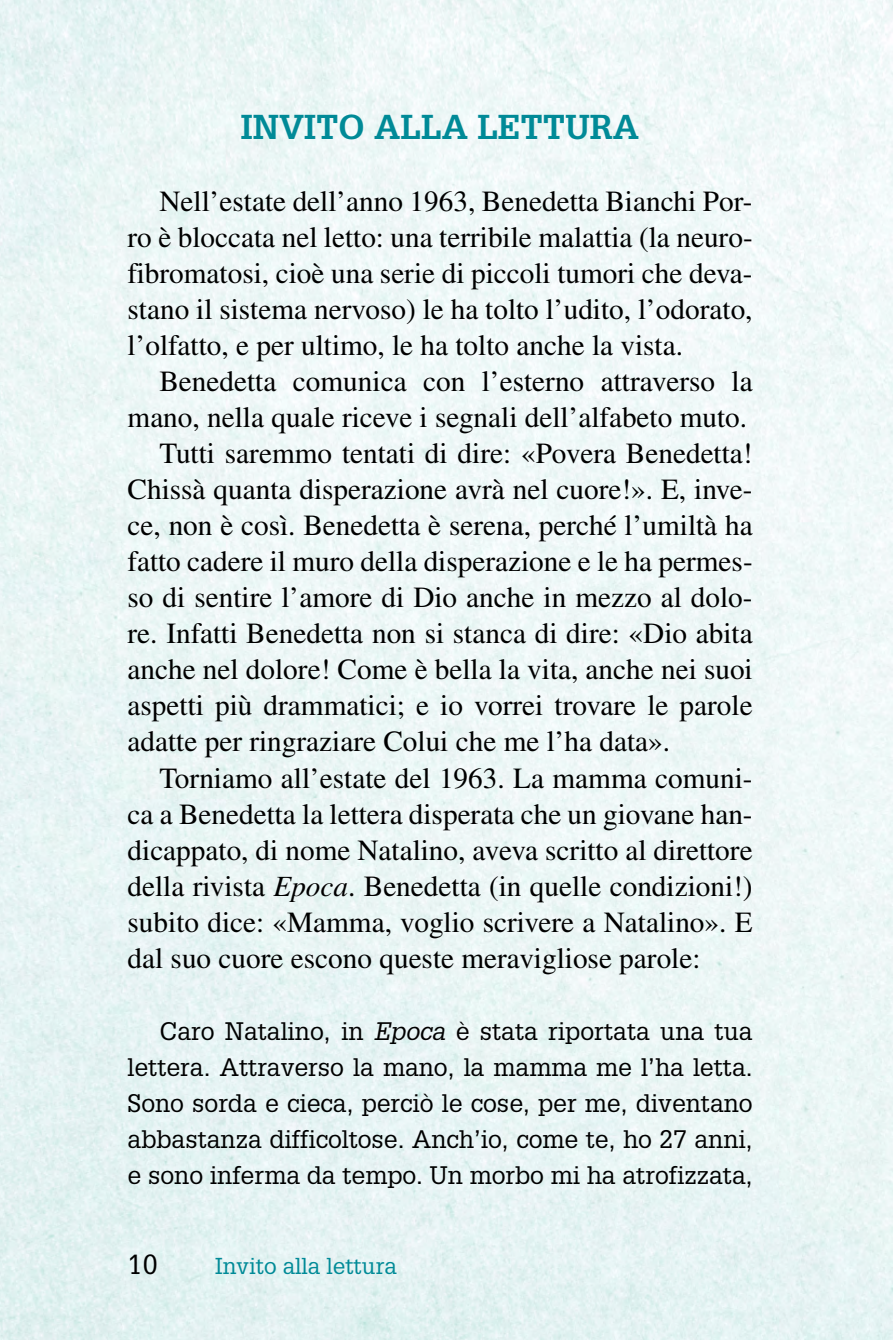
<style>
.page{position:relative;width:893px;height:1340px;background:#fff}
.page>*{position:absolute;margin:0;border:0;box-sizing:border-box;transform-origin:0 0}
.t1{font:700 33.75px "Glypha LT Std";color:#008a97}
.t2{font:29.25px/36px "Times LT Std";color:#000;text-align:justify}
.t3{font:27px "Glypha LT Std";color:#000}
.t4{font:24.75px/36px "Glypha LT Std";color:#000;text-align:justify}
.t5{font:22.5px "Glypha LT Std";color:#008a97}
.s1{font-style:italic}
</style>
<div class="page">
<p class="t1" style="left:241px;top:106px;width:400px">INVITO ALLA LETTURA</p>
<p class="t2" style="left:128px;top:183px;width:627px;text-indent:32px">Nell’estate dell’anno 1963, Benedetta Bianchi Por&shy;ro è bloccata nel letto: una terribile malattia (la neuro&shy;fibromatosi, cioè una serie di piccoli tumori che deva&shy;stano il sistema nervoso) le ha tolto l’udito, l’odorato, l’olfatto, e per ultimo, le ha tolto anche la vista.</p>
<p class="t2" style="left:159px;top:363px;width:595px">Benedetta comunica con l’esterno attraverso la</p>
<p class="t2" style="left:128px;top:399px;width:621px">mano, nella quale riceve i segnali dell’alfabeto muto.</p>
<p class="t2" style="left:159px;top:435px;width:595px">Tutti saremmo tentati di dire: «Povera Benedetta!</p>
<p class="t2" style="left:128px;top:471px;width:627px">Chissà quanta disperazione avrà nel cuore!». E, inve-</p>
<p class="t2" style="left:128px;top:507px;width:627px">ce, non è così. Benedetta è serena, perché l’umiltà ha</p>
<p class="t2" style="left:128px;top:543px;width:627px">fatto cadere il muro della disperazione e le ha permes-</p>
<p class="t2" style="left:128px;top:579px;width:627px">so di sentire l’amore di Dio anche in mezzo al dolo-</p>
<p class="t2" style="left:128px;top:615px;width:627px">re. Infatti Benedetta non si stanca di dire: «Dio abita</p>
<p class="t2" style="left:128px;top:651px;width:627px">anche nel dolore! Come è bella la vita, anche nei suoi</p>
<p class="t2" style="left:128px;top:687px;width:627px">aspetti più drammatici; e io vorrei trovare le parole</p>
<p class="t2" style="left:128px;top:723px;width:544px">adatte per ringraziare Colui che me l’ha data».</p>
<p class="t2" style="left:159px;top:759px;width:595px">Torniamo all’estate del 1963. La mamma comuni-</p>
<p class="t2" style="left:128px;top:795px;width:627px">ca a Benedetta la lettera disperata che un giovane han-</p>
<p class="t2" style="left:128px;top:831px;width:627px">dicappato, di nome Natalino, aveva scritto al direttore</p>
<p class="t2" style="left:128px;top:867px;width:627px">della rivista <span class="s1">Epoca</span>. Benedetta (in quelle condizioni!)</p>
<p class="t2" style="left:128px;top:903px;width:627px">subito dice: «Mamma, voglio scrivere a Natalino». E</p>
<p class="t2" style="left:128px;top:939px;width:574px">dal suo cuore escono queste meravigliose parole:</p>
<p class="t4" style="left:128px;top:1012px;width:627px;text-indent:32px">Caro Natalino, in <span class="s1">Epoca</span> è stata riportata una tua lettera. Attraverso la mano, la mamma me l’ha letta.<br>Sono sorda e cieca, perciò le cose, per me, diventano abbastanza difficoltose. Anch’io, come te, ho 27 anni, e sono inferma da tempo. Un morbo mi ha atrofizzata,</p>
<p class="t3" style="left:128px;top:1247px;width:32px">10</p>
<p class="t5" style="left:215px;top:1251px;width:183px">Invito alla lettura</p>
</div>
